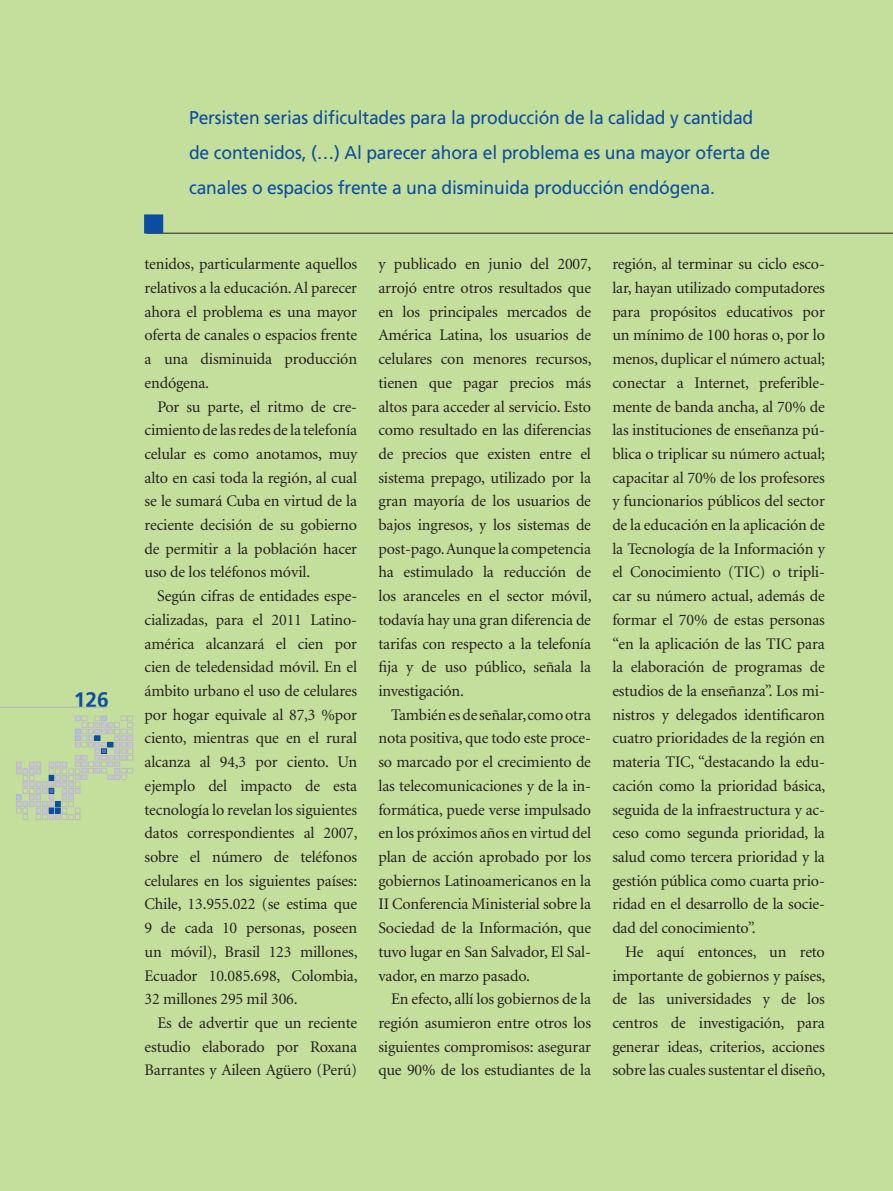
<style>
.page{position:relative;width:893px;height:1191px;background:#c4df9b}
.page>*{position:absolute;margin:0;border:0;box-sizing:border-box;transform-origin:0 0}
.t1{font:700 21px "Frutiger";color:#0d4da1}
.t2{font:18.45px/35.2px "Frutiger";letter-spacing:-.01em;color:#0d4da1;scale:.95 1}
.t3{font:16.2px/23.7px "Minion";letter-spacing:-.01em;color:#231f20;text-align:justify}
</style>
<div class="page">
<hr style="left:147px;top:233px;width:746px;height:1px;background:#231f20">
<div style="left:145px;top:215px;width:17px;height:18px;background:#0d4da1"></div>
<div style="left:144px;top:214px;width:19px;height:19px;border:2px solid #0d4da1"></div>
<hr style="left:0;top:707px;width:107px;height:1px;background:#b2b3b7">
<svg style="left:16px;top:716px;width:117px;height:103px"></svg>
<hr style="left:892px;top:0;width:1px;height:1191px;background:#c4df9b">
<p class="t1" style="left:74px;top:687px;width:37px">126</p>
<p class="t2" style="left:189px;top:99px;width:613px">Persisten serias di-ficultades para la producción de la calidad y cantidad de con-tenidos, (…) Al parecer ahora el problema es una mayor oferta de canales o espacios frente a una disminuida producción endógena.</p>
<p class="t3" style="left:145px;top:253px;width:214px">tenidos, particularmente a-que-llos relativos a la educación. Al parecer ahora el problema es una mayor oferta de canales o espacios frente a una disminuida producción endógena.</p>
<p class="t3" style="left:145px;top:395px;width:214px;text-indent:13px">Por su parte, el ritmo de cre&shy;cimiento de las redes de la telefonía celular es como anotamos, muy alto en casi toda la región, al cual se le sumará Cuba en virtud de la reciente decisión de su gobierno de permitir a la población hacer uso de los teléfonos móvil.</p>
<p class="t3" style="left:145px;top:585px;width:215px;text-indent:13px">Según cifras de entidades es-pe&shy;cializadas, para el 2011 Latino&shy;américa alcanzará el cien por cien de teledensidad móvil. En el ámbito urbano el uso de celulares por hogar equivale al 87,3 %por ciento, mientras que en el rural alcanza al 94,3 por ciento. Un ejemplo del impacto de esta tecnología lo revelan los siguientes datos correspondientes al 2007, sobre el número de teléfonos celulares en los siguientes países:<br>Chile, 13.955.022 (se estima que 9 de cada 10 personas, poseen un móvil), Brasil 123 millones, Ecuador 10.085.698, Colombia, 32 millones 295 mil 306.</p>
<p class="t3" style="left:145px;top:1011px;width:214px;text-indent:13px">Es de advertir que un reciente estudio elaborado por Roxana Barrantes y Aileen Agüero (Perú)</p>
<p class="t3" style="left:378px;top:253px;width:215px">y publicado en junio del 2007, arrojó entre otros resultados que en los principales mercados de América Latina, los usuarios de celulares con menores recursos, tienen que pagar precios más altos para acceder al servicio. Esto como resultado en las diferencias de precios que existen entre el sistema prepago, utilizado por la gran mayoría de los usuarios de bajos ingresos, y los sistemas de post-pago. Aunque la competencia ha estimulado la reducción de los aranceles en el sector móvil, todavía hay una gran diferencia de tarifas con respecto a la telefonía fija y de uso público, señala la investigación.</p>
<p class="t3" style="left:378px;top:703px;width:214px;text-indent:13px">También es de señalar, como otra nota positiva, que todo este proce&shy;so marcado por el crecimiento de las telecomunicaciones y de la in&shy;formática, puede verse impulsado en los próximos años en virtud del plan de acción aprobado por los gobiernos Latinoamericanos en la II Conferencia Ministerial sobre la Sociedad de la Información, que tuvo lugar en San Salvador, El Sal&shy;vador, en marzo pasado.</p>
<p class="t3" style="left:378px;top:987px;width:214px;text-indent:13px">En efecto, allí los gobiernos de la región asumieron entre otros los siguientes compromisos: asegurar que 90% de los estudiantes de la</p>
<p class="t3" style="left:612px;top:253px;width:215px">región, al terminar su ciclo esco&shy;lar, hayan utilizado computadores para propósitos educativos por un mínimo de 100 horas o, por lo menos, duplicar el número actual; conectar a Internet, preferible&shy;mente de banda ancha, al 70% de las instituciones de enseñanza pú&shy;blica o triplicar su número actual; capacitar al 70% de los profesores y funcionarios públicos del sector de la educación en la aplicación de la Tecnología de la Información y el Conocimiento (TIC) o tripli&shy;car su número actual, además de formar el 70% de estas personas “en la aplicación de las TIC para la elaboración de programas de estudios de la enseñanza”. Los mi&shy;nistros y delegados identificaron cuatro prioridades de la región en materia TIC, “destacando la edu&shy;cación como la prioridad básica, seguida de la infraestructura y ac&shy;ceso como segunda prioridad, la salud como tercera prioridad y la gestión pública como cuarta prio&shy;ridad en el desarrollo de la socie&shy;dad del conocimiento”.</p>
<p class="t3" style="left:612px;top:940px;width:215px;text-indent:13px">He aquí entonces, un reto importante de gobiernos y países, de las universidades y de los centros de investigación, para generar ideas, criterios, acciones sobre las cuales sustentar el diseño,</p>
</div>
